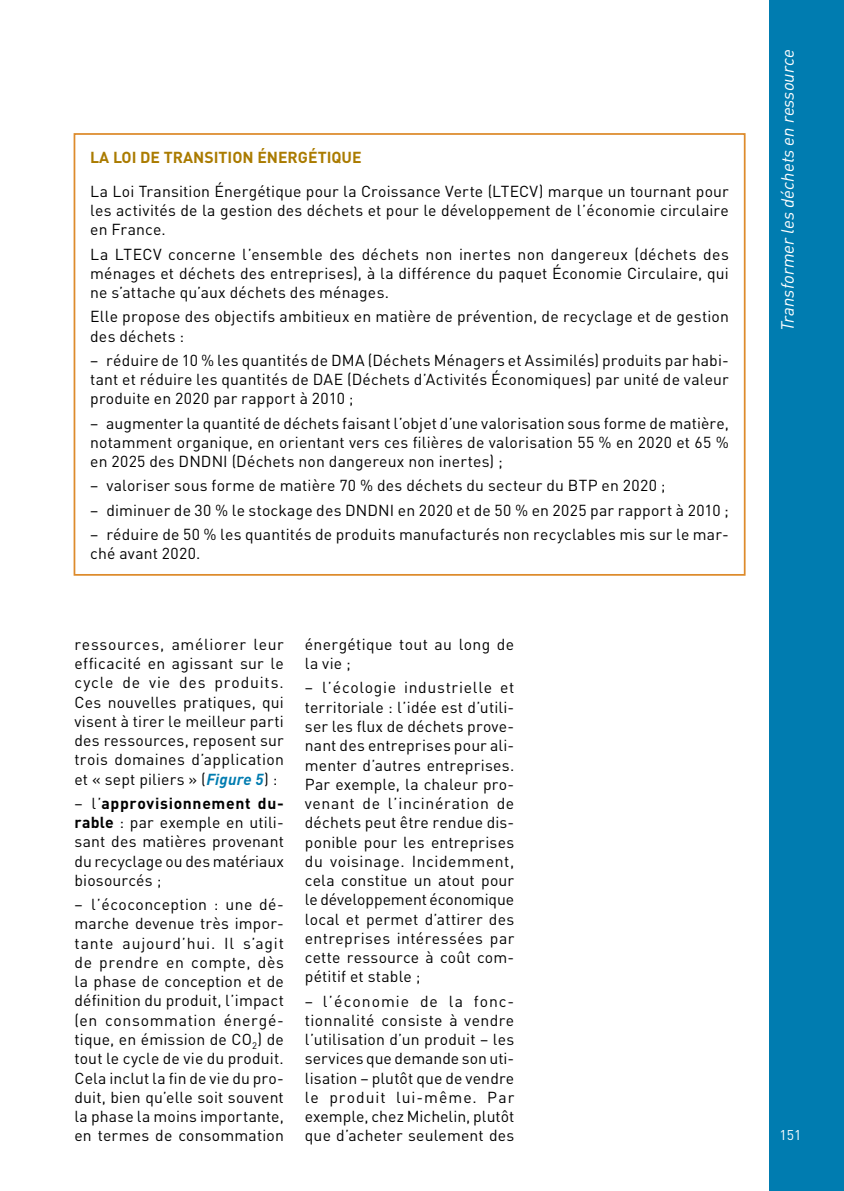
<style>
.page{position:relative;width:844px;height:1191px;background:#fff}
.page>*{position:absolute;margin:0;border:0;box-sizing:border-box;transform-origin:0 0}
.t1{font:italic 17.5px "DIN";color:#fff}
.t2{font:15.75px/19.2px "DIN";letter-spacing:.01em;color:#000;text-align:justify}
.t3{font:700 15.75px "DIN";color:#aa7b00}
.t4{font:14px "DIN";color:#fff}
.s1{font-weight:700;font-style:italic;color:#007cb0}
.s2{font-weight:700}
</style>
<div class="page">
<div style="left:769px;top:0;width:74px;height:1191px;background:#007cb0"></div>
<div style="left:74px;top:133px;width:671px;height:443px;border:2px solid #dd8b2c"></div>
<p class="t3" style="left:90px;top:147px;width:273px">LA LOI DE TRANSITION ÉNERGÉTIQUE</p>
<p class="t2" style="left:90px;top:181px;width:640px">La Loi Transition Énergétique pour la Croissance Verte (LTECV) marque un tournant pour les activités de la gestion des déchets et pour le développement de l’économie circulaire en France.</p>
<p class="t2" style="left:90px;top:244px;width:640px">La LTECV concerne l’ensemble des déchets non inertes non dangereux (déchets des ménages et déchets des entreprises), à la différence du paquet Économie Circulaire, qui ne s’attache qu’aux déchets des ménages.</p>
<p class="t2" style="left:90px;top:307px;width:640px">Elle propose des objectifs ambitieux en matière de prévention, de recyclage et de gestion des déchets :</p>
<p class="t2" style="left:90px;top:350px;width:640px">– réduire de 10 % les quantités de DMA (Déchets Ménagers et Assimilés) produits par habi&shy;tant et réduire les quantités de DAE (Déchets d’Activités Économiques) par unité de valeur produite en 2020 par rapport à 2010 ;</p>
<p class="t2" style="left:90px;top:413px;width:640px">– augmenter la quantité de déchets faisant l’objet d’une valorisation sous forme de matière, notamment organique, en orientant vers ces filières de valorisation 55 % en 2020 et 65 % en 2025 des DNDNI (Déchets non dangereux non inertes) ;</p>
<p class="t2" style="left:90px;top:476px;width:576px">– valoriser sous forme de matière 70 % des déchets du secteur du BTP en 2020 ;</p>
<p class="t2" style="left:90px;top:500px;width:640px">– diminuer de 30 % le stockage des DNDNI en 2020 et de 50 % en 2025 par rapport à 2010 ;</p>
<p class="t2" style="left:90px;top:524px;width:640px">– réduire de 50 % les quantités de produits manufacturés non recyclables mis sur le mar&shy;ché avant 2020.</p>
<p class="t2" style="left:74px;top:634px;width:211px">ressources, améliorer leur efficacité en agissant sur le cycle de vie des produits.<br>Ces nouvelles pratiques, qui visent à tirer le meilleur parti des ressources, reposent sur trois domaines d’application et « sept piliers » (<span class="s1">Figure 5</span>) :</p>
<p class="t2" style="left:74px;top:793px;width:211px">– l’<span class="s2">approvisionnement du&shy;rable</span> : par exemple en utili&shy;sant des matières provenant du recyclage ou des matériaux biosourcés ;</p>
<p class="t2" style="left:74px;top:894px;width:211px">– l’écoconception : une dé&shy;marche devenue très impor&shy;tante aujourd’hui. Il s’agit de prendre en compte, dès la phase de conception et de définition du produit, l’impact (en consommation énergé&shy;tique, en émission de CO<sub>2</sub>) de tout le cycle de vie du produit.<br>Cela inclut la fin de vie du pro&shy;duit, bien qu’elle soit souvent la phase la moins importante, en termes de consommation</p>
<p class="t2" style="left:305px;top:634px;width:211px">énergétique tout au long de la vie ;</p>
<p class="t2" style="left:305px;top:678px;width:211px">– l’écologie industrielle et territoriale : l’idée est d’utili&shy;ser les flux de déchets prove&shy;nant des entreprises pour ali&shy;menter d’autres entreprises.<br>Par exemple, la chaleur pro&shy;venant de l’incinération de déchets peut être rendue dis&shy;ponible pour les entreprises du voisinage. Incidemment, cela constitue un atout pour le développement économique local et permet d’attirer des entreprises intéressées par cette ressource à coût com&shy;pétitif et stable ;</p>
<p class="t2" style="left:305px;top:991px;width:211px">– l’économie de la fonc&shy;tionnalité consiste à vendre l’utilisation d’un produit – les services que demande son uti&shy;lisation – plutôt que de vendre le produit lui-même. Par exemple, chez Michelin, plutôt que d’acheter seulement des</p>
<p class="t1" style="left:776px;top:331px;width:283px;rotate:-90deg">Transformer les déchets en ressource</p>
<p class="t4" style="left:779px;top:1125px;width:23px">151</p>
</div>
